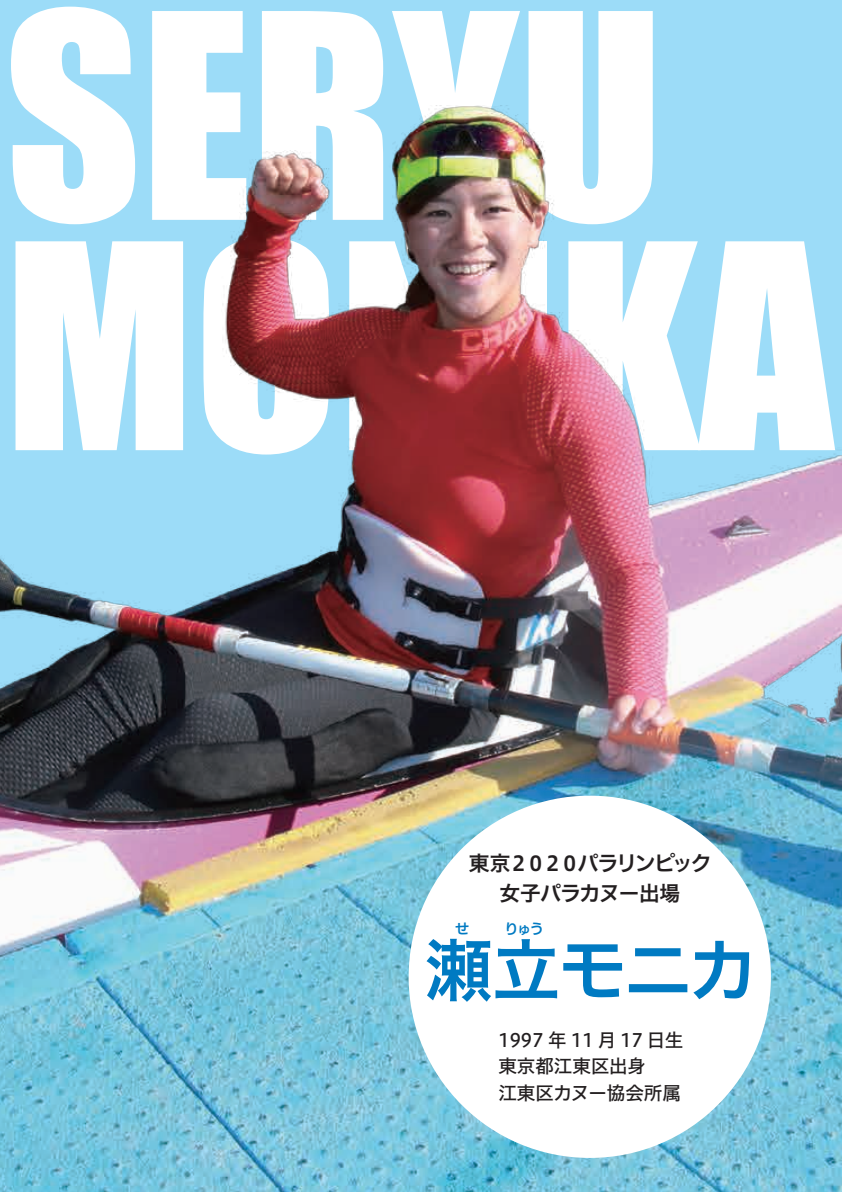
<style>
.page{position:relative;width:842px;height:1192px;background:#9cdcf8}
.page>*{position:absolute;margin:0;border:0;box-sizing:border-box;transform-origin:0 0}
.t1{font:264.2px/230.3px "Impact";color:#fff}
.t2{font:67.75px "Hiragino UD Sans F Std W6";letter-spacing:-.03em;color:#007ac2}
.t3{font:20.7px/29.6px "Hiragino UD Sans F Std W6";letter-spacing:-.07em;color:#231f20;text-align:center}
.t4{font:18.5px/26.4px "Hiragino UD Sans F Std W5";color:#231f20}
.t5{font:14.15px "Hiragino UD Sans F Std W6";color:#007ac2}
</style>
<div class="page">
<img style="left:0;top:106px;width:842px;height:1086px">
<div style="left:409px;top:796px;width:362px;height:362px;background:#fff;border-radius:50%"></div>
<h1 class="t1" style="left:5px;top:-1px;width:830px">SERYU<br>MONIKA</h1>
<p class="t3" style="left:469px;top:847px;width:244px">東京２０２０パラリンピック女子パラカヌー出場</p>
<h2 class="t2" style="left:425px;top:918px;width:333px">瀬立モニカ</h2>
<p class="t4" style="left:498px;top:1025px;width:186px">1997 年 11 月 17 日生東京都江東区出身<br>江東区カヌー協会所属</p>
<p class="t5" style="left:455px;top:918px;width:90px">せ　　 りゅう</p>
</div>
